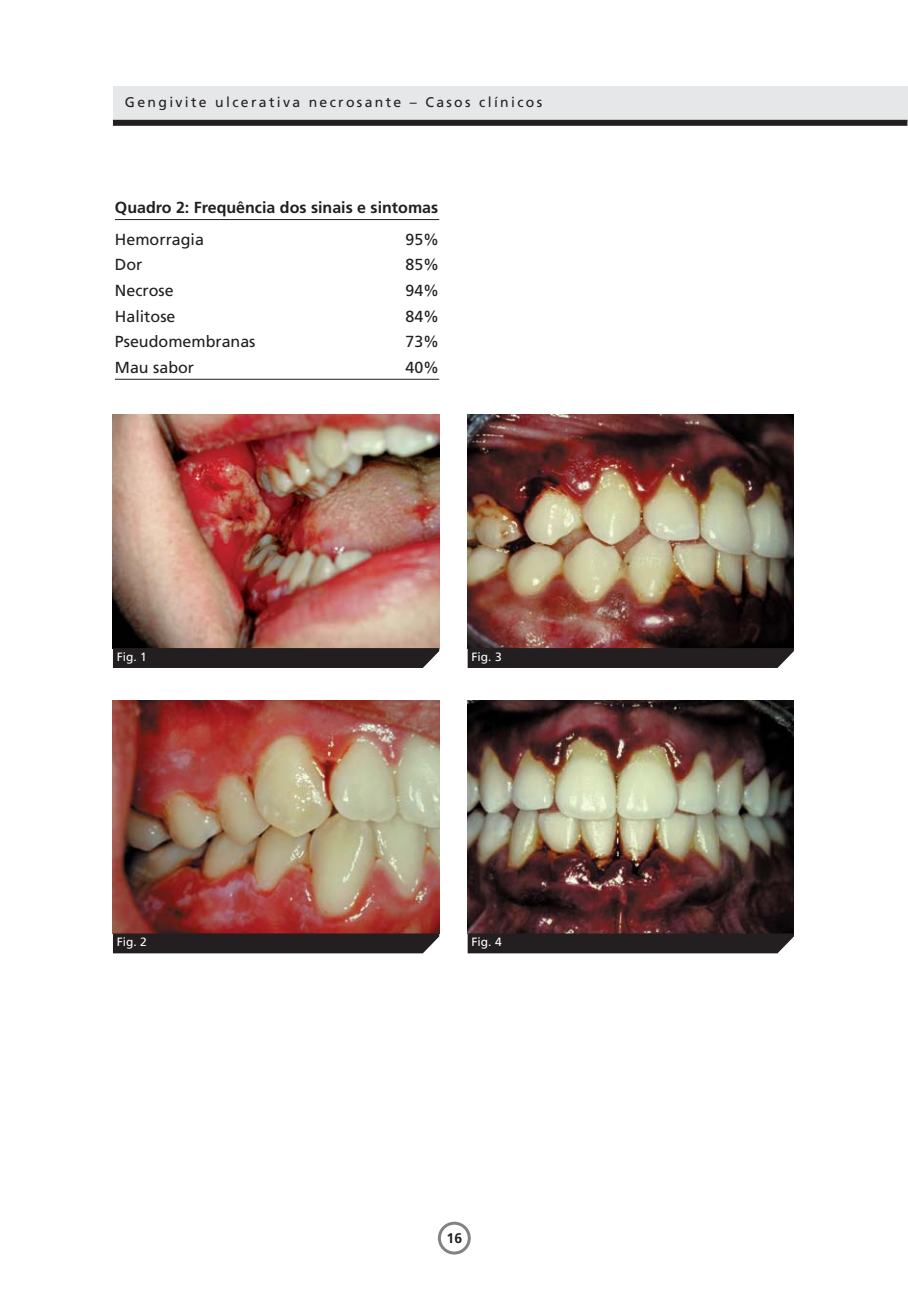
<style>
.page{position:relative;width:908px;height:1304px;background:#fff}
.page>*{position:absolute;margin:0;border:0;box-sizing:border-box;transform-origin:0 0}
.t1{font:16px "Frutiger";color:#231f20}
.t2{font:700 16px "Frutiger";color:#231f20}
.t3{font:14px "Frutiger";letter-spacing:.165em;color:#231f20}
.t4{font:700 14px "Frutiger";color:#231f20}
.t5{font:12px "Frutiger";color:#fff}
</style>
<div class="page">
<hr style="left:115px;top:219px;width:324px;height:1px;background:#231f20">
<hr style="left:115px;top:379px;width:324px;height:1px;background:#231f20">
<div style="left:113px;top:86px;width:794px;height:34px;background:#e6e7e8"></div>
<div style="left:113px;top:120px;width:794px;height:6px;background:#231f20"></div>
<svg style="left:437px;top:1222px;width:33px;height:33px"></svg>
<img style="left:113px;top:415px;width:326px;height:233px">
<div style="left:113px;top:648px;width:326px;height:20px;background:#231f20"></div>
<img style="left:113px;top:700px;width:326px;height:233px">
<img style="left:467px;top:415px;width:326px;height:233px">
<div style="left:467px;top:648px;width:326px;height:20px;background:#231f20"></div>
<img style="left:467px;top:700px;width:326px;height:233px">
<div style="left:467px;top:933px;width:326px;height:20px;background:#231f20"></div>
<svg style="left:113px;top:933px;width:326px;height:20px;background:#292324"></svg>
<p class="t3" style="left:125px;top:96px;width:418px">Gengivite ulcerativa necrosante – Casos clínicos</p>
<p class="t2" style="left:115px;top:201px;width:324px">Quadro 2: Frequência dos sinais e sintomas</p>
<p class="t1" style="left:115px;top:233px;width:90px">Hemorragia</p>
<p class="t1" style="left:405px;top:233px;width:35px">95%</p>
<p class="t1" style="left:115px;top:258px;width:29px">Dor</p>
<p class="t1" style="left:405px;top:258px;width:35px">85%</p>
<p class="t1" style="left:115px;top:284px;width:60px">Necrose</p>
<p class="t1" style="left:405px;top:284px;width:35px">94%</p>
<p class="t1" style="left:115px;top:310px;width:62px">Halitose</p>
<p class="t1" style="left:405px;top:310px;width:35px">84%</p>
<p class="t1" style="left:115px;top:335px;width:142px">Pseudomembranas</p>
<p class="t1" style="left:405px;top:335px;width:35px">73%</p>
<p class="t1" style="left:115px;top:361px;width:81px">Mau sabor</p>
<p class="t1" style="left:405px;top:361px;width:35px">40%</p>
<p class="t5" style="left:117px;top:652px;width:32px">Fig. 1</p>
<p class="t5" style="left:471px;top:652px;width:32px">Fig. 3</p>
<p class="t5" style="left:117px;top:937px;width:32px">Fig. 2</p>
<p class="t5" style="left:471px;top:937px;width:32px">Fig. 4</p>
<p class="t4" style="left:446px;top:1233px;width:17px">16</p>
</div>
